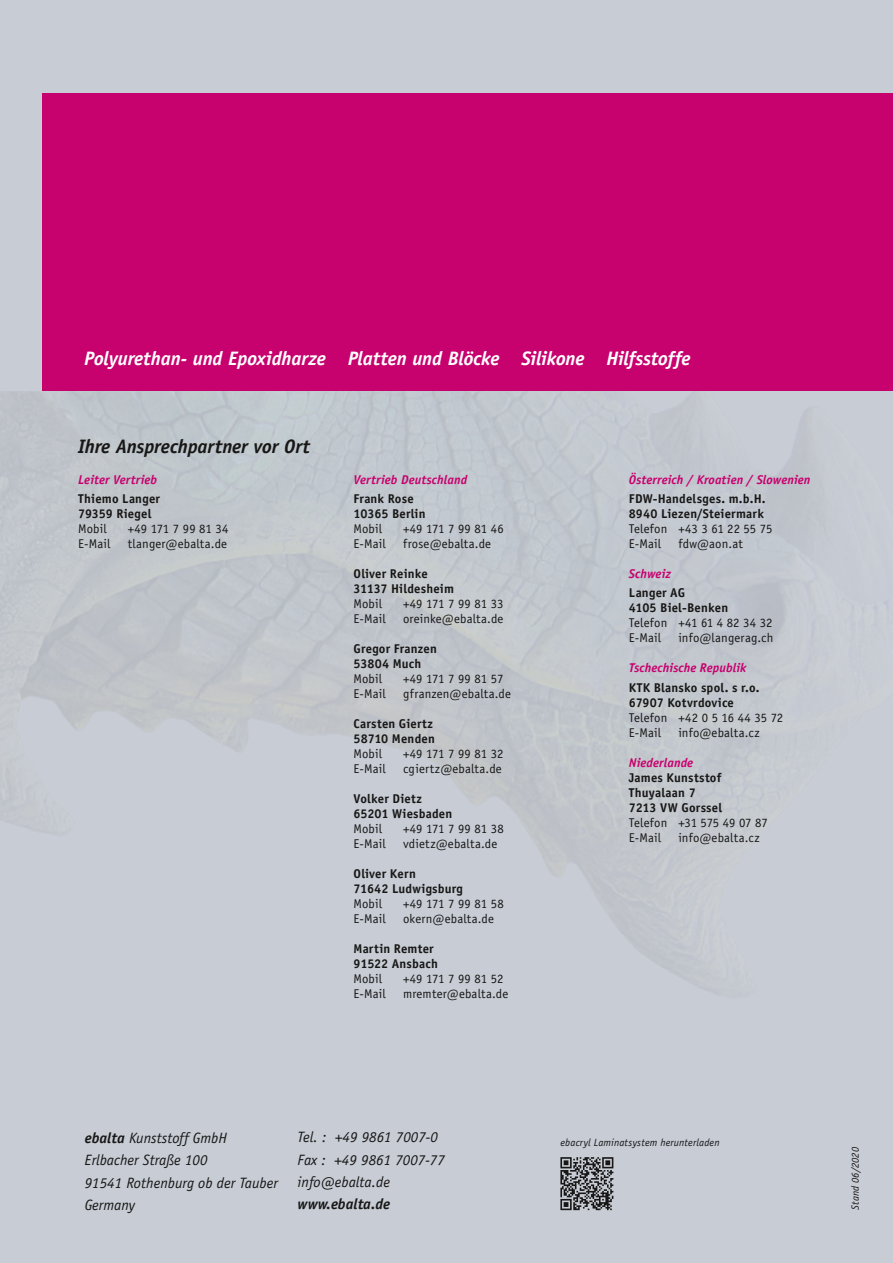
<style>
.page{position:relative;width:893px;height:1263px;background:#c7ccd5}
.page>*{position:absolute;margin:0;border:0;box-sizing:border-box;transform-origin:0 0}
.t1{font:italic 700 19.5px "Officina Sans";letter-spacing:-.01em;color:#fff}
.t2{font:italic 700 19.5px "Officina Sans";letter-spacing:-.01em;color:#181716}
.t3{font:italic 15px/22.2px "Officina Sans";color:#181716}
.t4{font:italic 700 15px "Officina Sans";color:#181716}
.t5{font:12.75px/15px "Officina Sans";letter-spacing:.01em;color:#181716}
.t6{font:700 12.75px/15px "Officina Sans";letter-spacing:.015em;color:#181716}
.t7{font:italic 700 12.75px "Officina Sans";letter-spacing:.005em;color:#c7016e}
.t8{font:12.75px "Officina Sans";letter-spacing:-.01em;color:#181716}
.t9{font:12.75px "Officina Sans";letter-spacing:-.015em;color:#181716}
.t10{font:italic 10.5px "Officina Sans";letter-spacing:.015em;color:#181716}
.s1{font-weight:700}
</style>
<div class="page">
<div style="left:43px;top:94px;width:850px;height:297px;background:#c7016e"></div>
<svg style="left:560px;top:1157px;width:53px;height:53px"></svg>
<h1 class="t1" style="left:84px;top:347px;width:608px">Polyurethan- und Epoxidharze Platten und Blöcke Silikone Hilfsstoffe</h1>
<h1 class="t2" style="left:78px;top:435px;width:233px">Ihre Ansprechpartner vor Ort</h1>
<p class="t7" style="left:78px;top:472px;width:81px">Leiter Vertrieb</p>
<p class="t6" style="left:78px;top:491px;width:83px">Thiemo Langer<br>79359 Riegel</p>
<p class="t5" style="left:78px;top:521px;width:30px">Mobil</p>
<p class="t8" style="left:128px;top:521px;width:102px">+49 171 7 99 81 34</p>
<p class="t5" style="left:78px;top:536px;width:34px">E-Mail</p>
<p class="t5" style="left:128px;top:536px;width:101px">tlanger@ebalta.de</p>
<p class="t7" style="left:354px;top:472px;width:115px">Vertrieb Deutschland</p>
<p class="t6" style="left:354px;top:491px;width:74px">Frank Rose<br>10365 Berlin</p>
<p class="t5" style="left:354px;top:521px;width:30px">Mobil</p>
<p class="t8" style="left:403px;top:521px;width:102px">+49 171 7 99 81 46</p>
<p class="t5" style="left:354px;top:536px;width:34px">E-Mail</p>
<p class="t5" style="left:403px;top:536px;width:90px">frose@ebalta.de</p>
<p class="t6" style="left:354px;top:566px;width:102px">Oliver Reinke<br>31137 Hildesheim</p>
<p class="t5" style="left:354px;top:596px;width:30px">Mobil</p>
<p class="t9" style="left:403px;top:596px;width:102px">+49 171 7 99 81 33</p>
<p class="t5" style="left:354px;top:611px;width:34px">E-Mail</p>
<p class="t5" style="left:403px;top:611px;width:102px">oreinke@ebalta.de</p>
<p class="t6" style="left:354px;top:641px;width:85px">Gregor Franzen<br>53804 Much</p>
<p class="t5" style="left:354px;top:671px;width:30px">Mobil</p>
<p class="t9" style="left:403px;top:671px;width:102px">+49 171 7 99 81 57</p>
<p class="t5" style="left:354px;top:686px;width:34px">E-Mail</p>
<p class="t5" style="left:403px;top:686px;width:110px">gfranzen@ebalta.de</p>
<p class="t6" style="left:354px;top:716px;width:83px">Carsten Giertz<br>58710 Menden</p>
<p class="t5" style="left:354px;top:746px;width:30px">Mobil</p>
<p class="t8" style="left:403px;top:746px;width:102px">+49 171 7 99 81 32</p>
<p class="t5" style="left:354px;top:761px;width:34px">E-Mail</p>
<p class="t5" style="left:403px;top:761px;width:100px">cgiertz@ebalta.de</p>
<p class="t6" style="left:354px;top:791px;width:100px">Volker Dietz<br>65201 Wiesbaden</p>
<p class="t5" style="left:354px;top:821px;width:30px">Mobil</p>
<p class="t8" style="left:403px;top:821px;width:102px">+49 171 7 99 81 38</p>
<p class="t5" style="left:354px;top:836px;width:34px">E-Mail</p>
<p class="t5" style="left:403px;top:836px;width:96px">vdietz@ebalta.de</p>
<p class="t6" style="left:354px;top:866px;width:111px">Oliver Kern<br>71642 Ludwigsburg</p>
<p class="t5" style="left:354px;top:896px;width:30px">Mobil</p>
<p class="t8" style="left:403px;top:896px;width:102px">+49 171 7 99 81 58</p>
<p class="t5" style="left:354px;top:911px;width:34px">E-Mail</p>
<p class="t5" style="left:403px;top:911px;width:92px">okern@ebalta.de</p>
<p class="t6" style="left:354px;top:941px;width:86px">Martin Remter<br>91522 Ansbach</p>
<p class="t5" style="left:354px;top:971px;width:30px">Mobil</p>
<p class="t8" style="left:403px;top:971px;width:102px">+49 171 7 99 81 52</p>
<p class="t5" style="left:354px;top:986px;width:34px">E-Mail</p>
<p class="t5" style="left:403px;top:986px;width:107px">mremter@ebalta.de</p>
<p class="t7" style="left:629px;top:472px;width:183px">Österreich / Kroatien / Slowenien</p>
<p class="t6" style="left:629px;top:491px;width:138px">FDW-Handelsges. m.b.H.<br>8940 Liezen/Steiermark</p>
<p class="t5" style="left:629px;top:521px;width:145px">Telefon +43 3 61 22 55 75<br>E-Mail</p>
<p class="t5" style="left:678px;top:536px;width:66px">fdw@aon.at</p>
<p class="t7" style="left:629px;top:566px;width:44px">Schweiz</p>
<p class="t6" style="left:629px;top:585px;width:101px">Langer AG<br>4105 Biel-Benken</p>
<p class="t5" style="left:629px;top:615px;width:145px">Telefon +41 61 4 82 34 32<br>E-Mail</p>
<p class="t5" style="left:678px;top:630px;width:96px">info@langerag.ch</p>
<p class="t7" style="left:629px;top:660px;width:119px">Tschechische Republik</p>
<p class="t6" style="left:629px;top:679px;width:132px">KTK Blansko spol. s r.o.<br>67907 Kotvrdovice</p>
<p class="t5" style="left:629px;top:710px;width:156px">Telefon +42 0 5 16 44 35 72<br>E-Mail</p>
<p class="t5" style="left:678px;top:725px;width:83px">info@ebalta.cz</p>
<p class="t7" style="left:629px;top:754px;width:66px">Niederlande</p>
<p class="t6" style="left:629px;top:769px;width:95px">James Kunststof<br>Thuyalaan 7<br>7213 VW Gorssel</p>
<p class="t5" style="left:629px;top:815px;width:141px">Telefon +31 575 49 07 87<br>E-Mail</p>
<p class="t5" style="left:678px;top:830px;width:83px">info@ebalta.cz</p>
<p class="t3" style="left:85px;top:1127px;width:195px"><span class="s1">ebalta</span> Kunststoff GmbH<br>Erlbacher Straße 100<br>91541 Rothenburg ob der Tauber<br>Germany</p>
<p class="t3" style="left:298px;top:1126px;width:149px">Tel. : +49 9861 7007-0<br>Fax : +49 9861 7007-77 info@ebalta.de</p>
<p class="t4" style="left:298px;top:1195px;width:94px">www.ebalta.de</p>
<p class="t10" style="left:560px;top:1136px;width:161px">ebacryl Laminatsystem herunterladen</p>
<p class="t10" style="left:849px;top:1210px;width:64px;rotate:-90deg">Stand 06/2020</p>
</div>
